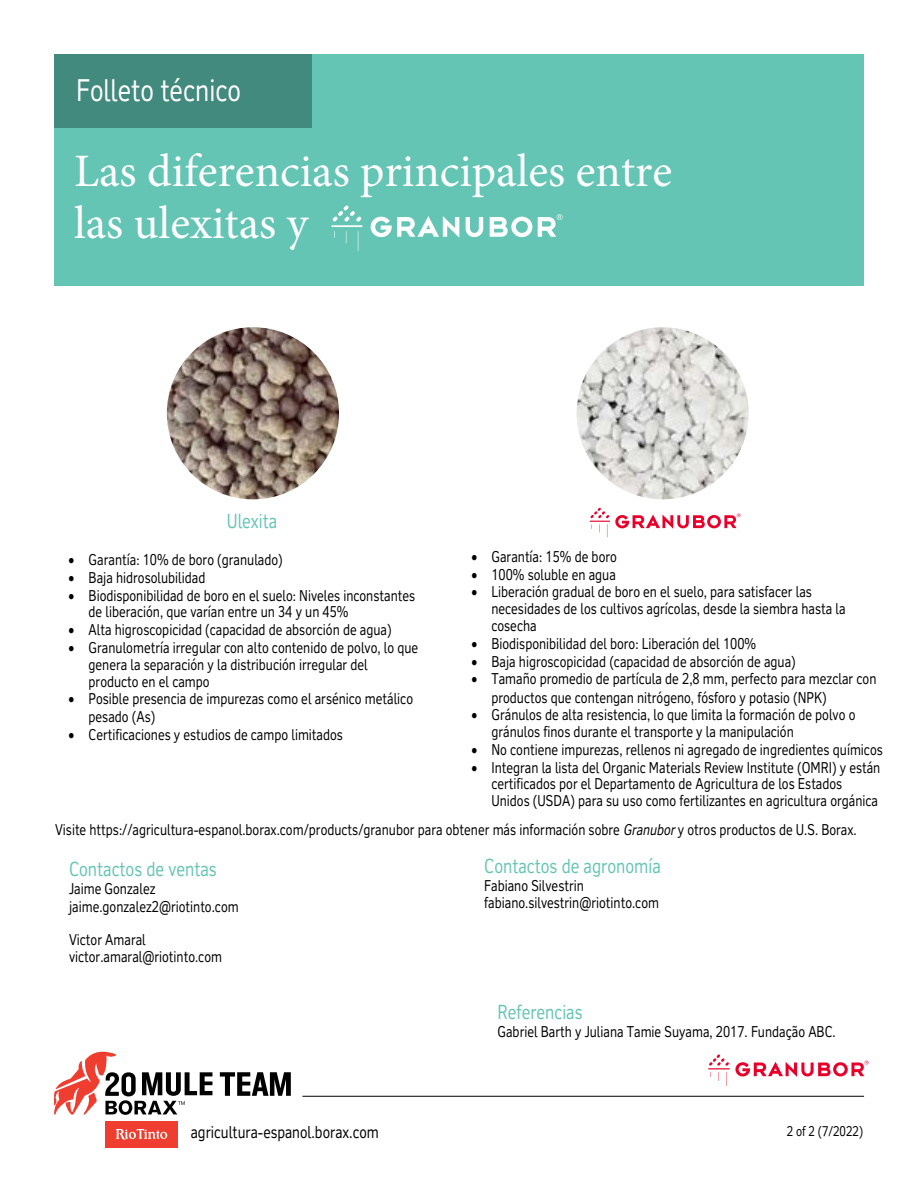
<style>
.page{position:relative;width:918px;height:1188px;background:#fff}
.page>*{position:absolute;margin:0;border:0;box-sizing:border-box;transform-origin:0 0}
.t1{font:46.5px/51.4px "Minion Pro";color:#fff}
.t2{font:30px "RT Vickerman";color:#fff;scale:.85 1}
.t3{font:19.5px "RT Vickerman";color:#65c5b4;scale:.85 1}
.t4{font:16.5px "RT Vickerman";color:#000;scale:.85 1}
.t5{font:15px/16.8px "RT Vickerman";color:#000;scale:.85 1}
.t6{font:13.5px "RT Vickerman";color:#000;scale:.85 1}
.s1{font-style:italic}
</style>
<div class="page">
<div style="left:54px;top:54px;width:810px;height:231px;background:#65c5b4"></div>
<div style="left:54px;top:54px;width:257px;height:73px;background:#42897e"></div>
<svg style="left:220px;top:1072px;width:71px;height:24px"></svg>
<svg style="left:54px;top:1052px;width:158px;height:63px"></svg>
<div style="left:105px;top:1121px;width:73px;height:27px;background:#ef3e2f"></div>
<svg style="left:116px;top:1129px;width:51px;height:11px"></svg>
<hr style="left:302px;top:1096px;width:562px;height:1px;background:#000">
<svg style="left:708px;top:1054px;width:161px;height:32px"></svg>
<svg style="left:371px;top:216px;width:88px;height:22px"></svg>
<svg style="left:466px;top:217px;width:17px;height:20px"></svg>
<svg style="left:490px;top:217px;width:42px;height:20px"></svg>
<svg style="left:538px;top:214px;width:24px;height:23px"></svg>
<svg style="left:358px;top:231px;width:1px;height:20px"></svg>
<svg style="left:346px;top:231px;width:1px;height:13px"></svg>
<hr style="left:331px;top:225px;width:32px;height:2px;background:#fff">
<svg style="left:333px;top:205px;width:28px;height:17px"></svg>
<svg style="left:590px;top:508px;width:151px;height:29px"></svg>
<img style="left:167px;top:327px;width:172px;height:172px;border-radius:86px">
<img style="left:577px;top:327px;width:172px;height:172px;border-radius:86px">
<h2 class="t2" style="left:76px;top:72px;width:196px">Folleto técnico</h2>
<h1 class="t1" style="left:74px;top:146px;width:600px">Las diferencias principales entre las ulexitas y</h1>
<h3 class="t3" style="left:227px;top:509px;width:61px">Ulexita</h3>
<p class="t5" style="left:69px;top:551px;width:254px">• Garantía: 10% de boro (granulado)</p>
<p class="t5" style="left:69px;top:569px;width:162px">• Baja hidrosolubilidad</p>
<p class="t5" style="left:89px;top:587px;width:386px;text-indent:-20px">• Biodisponibilidad de boro en el suelo: Niveles inconstantes de liberación, que varían entre un 34 y un 45%</p>
<p class="t5" style="left:69px;top:621px;width:382px">• Alta higroscopicidad (capacidad de absorción de agua)</p>
<p class="t5" style="left:89px;top:639px;width:389px;text-indent:-20px">• Granulometría irregular con alto contenido de polvo, lo que genera la separación y la distribución irregular del producto en el campo</p>
<p class="t5" style="left:89px;top:690px;width:383px;line-height:18px;text-indent:-20px">• Posible presencia de impurezas como el arsénico metálico pesado (As)</p>
<p class="t5" style="left:69px;top:726px;width:324px">• Certificaciones y estudios de campo limitados</p>
<p class="t5" style="left:471px;top:548px;width:173px">• Garantía: 15% de boro</p>
<p class="t5" style="left:471px;top:566px;width:172px">• 100% soluble en agua</p>
<p class="t5" style="left:491px;top:583px;width:418px;text-indent:-20px">• Liberación gradual de boro en el suelo, para satisfacer las necesidades de los cultivos agrícolas, desde la siembra hasta la cosecha</p>
<p class="t5" style="left:471px;top:635px;width:337px">• Biodisponibilidad del boro: Liberación del 100%</p>
<p class="t5" style="left:471px;top:653px;width:383px">• Baja higroscopicidad (capacidad de absorción de agua)</p>
<p class="t5" style="left:491px;top:669px;width:454px;line-height:18.5px;text-indent:-20px">• Tamaño promedio de partícula de 2,8 mm, perfecto para mezclar con productos que contengan nitrógeno, fósforo y potasio (NPK)</p>
<p class="t5" style="left:491px;top:706px;width:430px;text-indent:-20px">• Gránulos de alta resistencia, lo que limita la formación de polvo o gránulos finos durante el transporte y la manipulación</p>
<p class="t5" style="left:471px;top:741px;width:486px">• No contiene impurezas, rellenos ni agregado de ingredientes químicos</p>
<p class="t5" style="left:491px;top:759px;width:459px;text-indent:-20px">• Integran la lista del Organic Materials Review Institute (OMRI) y están certificados por el Departamento de Agricultura de los Estados<br>Unidos (USDA) para su uso como fertilizantes en agricultura orgánica</p>
<p class="t5" style="left:55px;top:821px;width:945px">Visite https://agricultura-espanol.borax.com/products/granubor para obtener más información sobre <span class="s1">Granubor</span> y otros productos de U.S. Borax.</p>
<h3 class="t3" style="left:69px;top:857px;width:175px">Contactos de ventas</h3>
<p class="t5" style="left:69px;top:879px;width:201px;line-height:18px">Jaime Gonzalez jaime.gonzalez2@riotinto.com</p>
<p class="t5" style="left:69px;top:930px;width:182px;line-height:17.5px">Victor Amaral victor.amaral@riotinto.com</p>
<h3 class="t3" style="left:484px;top:854px;width:209px">Contactos de agronomía</h3>
<p class="t5" style="left:484px;top:877px;width:207px;line-height:17.5px">Fabiano Silvestrin fabiano.silvestrin@riotinto.com</p>
<h3 class="t3" style="left:497px;top:1000px;width:102px">Referencias</h3>
<p class="t5" style="left:497px;top:1023px;width:399px">Gabriel Barth y Juliana Tamie Suyama, 2017. Fundação ABC.</p>
<p class="t4" style="left:191px;top:1122px;width:223px">agricultura-espanol.borax.com</p>
<p class="t6" style="left:787px;top:1122px;width:91px">2 of 2 (7/2022)</p>
</div>
